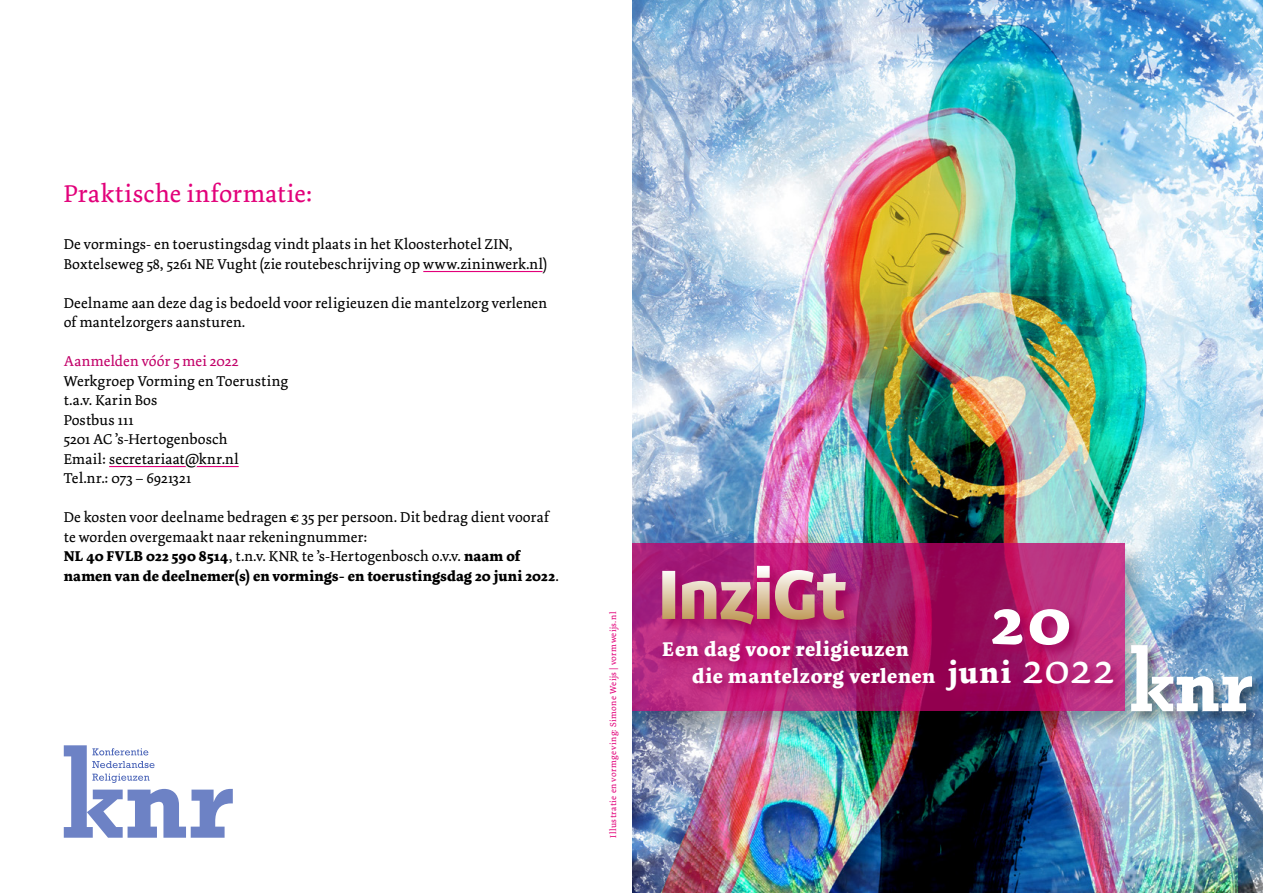
<style>
.page{position:relative;width:1263px;height:893px;background:#fff}
.page>*{position:absolute;margin:0;border:0;box-sizing:border-box;transform-origin:0 0}
.t1{font:900 72px "Marine UP";letter-spacing:-.01em;color:#fff}
.t2{font:700 72px "Dolly Pro";color:#fff}
.t3{font:700 31.5px "Dolly Pro";color:#fff}
.t4{font:25.5px "Dolly Pro";letter-spacing:.025em;color:#e2007a}
.t5{font:700 21px/27px "Dolly Pro";letter-spacing:.03em;color:#fff}
.t6{font:15px/19.5px "Dolly Pro";letter-spacing:.01em;color:#000}
.t7{font:15px "Dolly Pro";letter-spacing:.005em;color:#c20069}
.t8{font:9px "Dolly Pro";letter-spacing:.045em;color:#e2007a}
.s1{color:#fff}
.s2{font-weight:700}
.s3{font-weight:400;font-size:45px}
</style>
<div class="page">
<img style="left:632px;top:0;width:631px;height:893px">
<div style="left:600px;top:538px;width:553px;height:207px;background:#000;opacity:.4"></div>
<svg style="left:631px;top:543px;width:494px;height:168px;background:#aa1f71"></svg>
<svg style="left:658px;top:562px;width:207px;height:81px;background:#ac1871"></svg>
<svg style="left:660px;top:636px;width:283px;height:66px;background:#ae1a6e"></svg>
<div style="left:1128px;top:642px;width:135px;height:85px;background:#000;opacity:.5"></div>
<img style="left:1131px;top:645px;width:121px;height:66px">
<div style="left:0;top:0;width:631px;height:893px;background:#fff"></div>
<svg style="left:943px;top:606px;width:184px;height:99px;background:#a81768"></svg>
<hr style="left:423px;top:271px;width:119px;height:1px;background:#e2007a">
<hr style="left:109px;top:466px;width:130px;height:1px;background:#e2007a">
<svg style="left:64px;top:745px;width:169px;height:93px"></svg>
<h3 class="t4" style="left:64px;top:177px;width:250px">Praktische informatie:</h3>
<p class="t6" style="left:64px;top:234px;width:485px">De vormings- en toerustingsdag vindt plaats in het Kloosterhotel ZIN,<br>Boxtelseweg 58, 5261 NE Vught (zie routebeschrijving op <span class="s1">www.zininwerk.nl</span>)</p>
<p class="t6" style="left:64px;top:293px;width:485px">Deelname aan deze dag is bedoeld voor religieuzen die mantelzorg verlenen of mantelzorgers aansturen.</p>
<p class="t7" style="left:64px;top:352px;width:176px">Aanmelden vóór 5 mei 2022</p>
<p class="t6" style="left:64px;top:371px;width:226px">Werkgroep Vorming en Toerusting t.a.v. Karin Bos<br>Postbus 111<br>5201 AC ’s-Hertogenbosch<br>Email: <span class="s1">secretariaat@knr.nl<br></span>Tel.nr.: 073 – 6921321</p>
<p class="t6" style="left:64px;top:507px;width:497px">De kosten voor deelname bedragen € 35 per persoon. Dit bedrag dient vooraf te worden overgemaakt naar rekeningnummer:<br><span class="s2">NL 40 FVLB 022 590 8514</span>, t.n.v. KNR te ’s-Hertogenbosch o.v.v. <span class="s2">naam of namen van de deelnemer(s) en vormings- en toerustingsdag 20 juni 2022</span>.</p>
<p class="t8" style="left:607px;top:838px;width:227px;rotate:-90deg">Illustratie en vormgeving: Simone Weijs | vormweijs.nl</p>
<h1 class="t1" style="left:658px;top:548px;width:190px">InziGt</h1>
<h3 class="t5" style="left:692px;top:636px;width:245px;text-indent:-30px">Een dag voor religieuzen die mantelzorg verlenen</h3>
<h1 class="t2" style="left:991px;top:573px;width:81px">20</h1>
<h2 class="t3" style="left:948px;top:652px;width:167px">juni <span class="s3">2022</span></h2>
</div>
